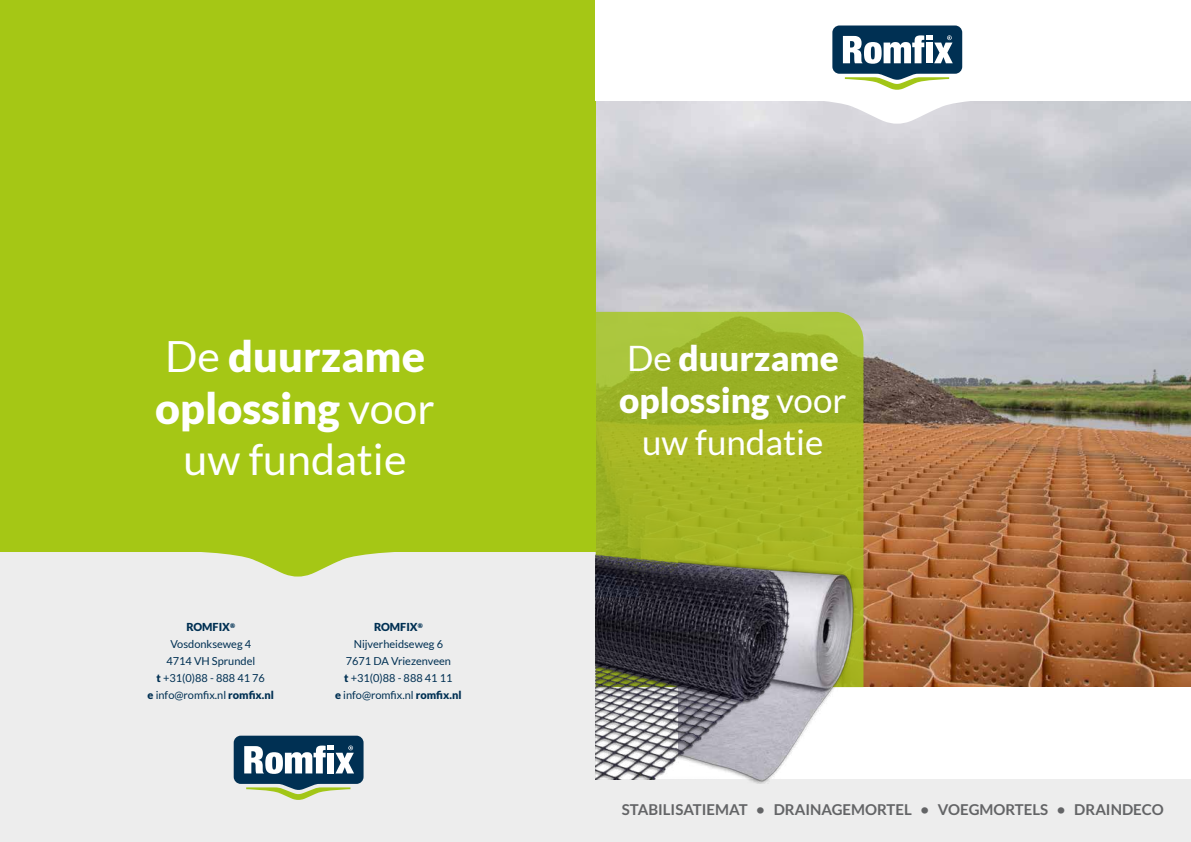
<style>
.page{position:relative;width:1191px;height:842px;background:#fff}
.page>*{position:absolute;margin:0;border:0;box-sizing:border-box;transform-origin:0 0}
.t1{font:900 43px/51.6px "Lato";color:#fff;text-align:center}
.t2{font:900 35px/42px "Lato";color:#fff;text-align:center}
.t3{font:700 15px "Lato";color:#636466}
.t4{font:11px/17px "Lato";color:#003053;text-align:center}
.s1{font-weight:400}
.s2{font-weight:900}
</style>
<div class="page">
<img style="left:595px;top:101px;width:596px;height:585px">
<div style="left:0;top:544px;width:595px;height:298px;background:#ededed"></div>
<div style="left:0;top:0;width:595px;height:551px;background:#a5c715"></div>
<svg style="left:178px;top:551px;width:239px;height:25px"></svg>
<svg style="left:234px;top:736px;width:129px;height:64px"></svg>
<svg style="left:595px;top:312px;width:268px;height:239px;background:#a2b627"></svg>
<svg style="left:777px;top:26px;width:239px;height:98px"></svg>
<div style="left:595px;top:780px;width:596px;height:62px;background:#ededed"></div>
<img style="left:678px;top:548px;width:235px;height:235px">
<img style="left:595px;top:551px;width:228px;height:228px">
<h1 class="t1" style="left:155px;top:329px;width:281px"><span class="s1">De</span> duurzame oplossing <span class="s1">voor uw fundatie</span></h1>
<h2 class="t2" style="left:619px;top:337px;width:229px"><span class="s1">De</span> duurzame oplossing <span class="s1">voor uw fundatie</span></h2>
<p class="t4" style="left:148px;top:619px;width:128px"><span class="s2">ROMFIX</span><sup>®<br></sup>Vosdonkseweg 4<br>4714 VH Sprundel<br><span class="s2">t</span> +31(0)88 - 888 41 76<br><span class="s2">e</span> info@romfix.nl <span class="s2">romfix.nl</span></p>
<p class="t4" style="left:335px;top:619px;width:128px"><span class="s2">ROMFIX</span><sup>®<br></sup>Nijverheidseweg 6<br>7671 DA Vriezenveen<br><span class="s2">t</span> +31(0)88 - 888 41 11<br><span class="s2">e</span> info@romfix.nl <span class="s2">romfix.nl</span></p>
<h3 class="t3" style="left:622px;top:801px;width:543px">STABILISATIEMAT • DRAINAGEMORTEL • VOEGMORTELS • DRAINDECO</h3>
</div>
